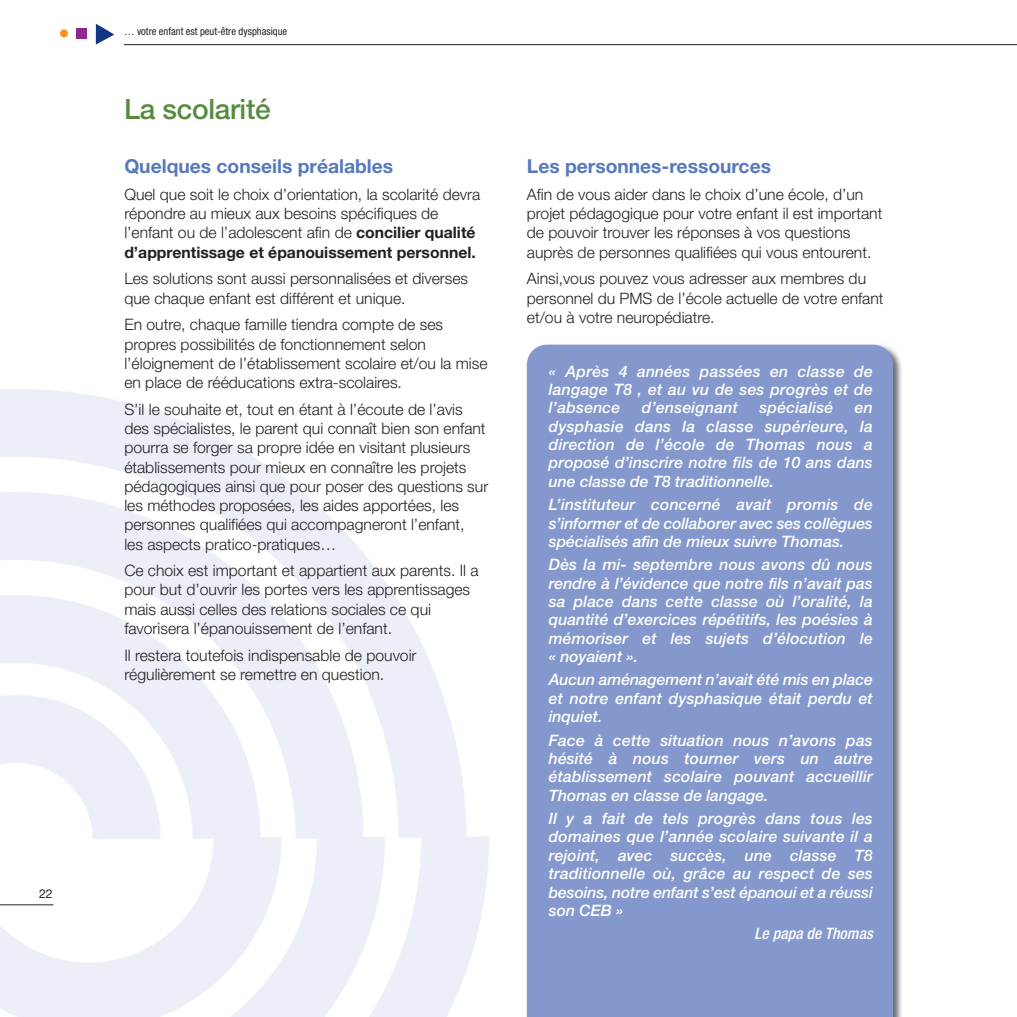
<style>
.page{position:relative;width:1017px;height:1017px;background:#fff}
.page>*{position:absolute;margin:0;border:0;box-sizing:border-box;transform-origin:0 0}
.t1{font:500 28px "Helvetica Neue";letter-spacing:-.01em;color:#578c3f}
.t2{font:700 19.25px "Helvetica Neue";color:#5679bd}
.t3{font:300 15.75px/19.2px "Helvetica Neue";color:#231f20}
.t4{font:italic 500 15.75px/18.4px "Helvetica Neue";letter-spacing:.005em;color:#fff;text-align:justify}
.t5{font:italic 500 condensed 15.75px "Helvetica Neue";letter-spacing:.005em;color:#fff}
.t6{font:12.25px "Helvetica Neue";color:#231f20}
.t7{font:condensed 10.5px "Helvetica Neue";color:#231f20}
.s1{font-weight:700}
</style>
<div class="page">
<hr style="left:0;top:904px;width:53px;height:1px;background:#231f20">
<hr style="left:124px;top:44px;width:893px;height:1px;background:#231f20">
<svg style="left:96px;top:24px;width:18px;height:21px"></svg>
<div style="left:76px;top:28px;width:11px;height:11px;background:#90268f"></div>
<div style="left:60px;top:29px;width:8px;height:8px;background:#f7931d;border-radius:50%"></div>
<img style="left:526px;top:344px;width:376px;height:673px">
<div style="left:527px;top:345px;width:366px;height:672px;background:#8498cd"></div>
<p class="t6" style="left:39px;top:889px;width:15px">22</p>
<p class="t7" style="left:124px;top:28px;width:165px">… votre enfant est peut-être dysphasique</p>
<h1 class="t1" style="left:124px;top:99px;width:148px">La scolarité</h1>
<p class="t2" style="left:124px;top:159px;width:270px">Quelques conseils préalables</p>
<p class="t3" style="left:124px;top:186px;width:357px">Quel que soit le choix d’orientation, la scolarité devra répondre au mieux aux besoins spécifiques de l’enfant ou de l’adolescent afin de <span class="s1">concilier qualité d’apprentissage et épanouissement personnel.</span></p>
<p class="t3" style="left:124px;top:271px;width:345px">Les solutions sont aussi personnalisées et diverses que chaque enfant est différent et unique.</p>
<p class="t3" style="left:124px;top:317px;width:365px">En outre, chaque famille tiendra compte de ses propres possibilités de fonctionnement selon l’éloignement de l’établissement scolaire et/ou la mise en place de rééducations extra-scolaires.</p>
<p class="t3" style="left:124px;top:401px;width:365px">S’il le souhaite et, tout en étant à l’écoute de l’avis des spécialistes, le parent qui connaît bien son enfant pourra se forger sa propre idée en visitant plusieurs établissements pour mieux en connaître les projets pédagogiques ainsi que pour poser des questions sur les méthodes proposées, les aides apportées, les personnes qualifiées qui accompagneront l’enfant,<br>les aspects pratico-pratiques…</p>
<p class="t3" style="left:124px;top:562px;width:356px">Ce choix est important et appartient aux parents. Il a pour but d’ouvrir les portes vers les apprentissages mais aussi celles des relations sociales ce qui favorisera l’épanouissement de l’enfant.</p>
<p class="t3" style="left:124px;top:647px;width:294px">Il restera toutefois indispensable de pouvoir régulièrement se remettre en question.</p>
<p class="t2" style="left:527px;top:159px;width:246px">Les personnes-ressources</p>
<p class="t3" style="left:527px;top:186px;width:357px">Afin de vous aider dans le choix d’une école, d’un projet pédagogique pour votre enfant il est important de pouvoir trouver les réponses à vos questions auprès de personnes qualifiées qui vous entourent.</p>
<p class="t3" style="left:527px;top:271px;width:358px">Ainsi,vous pouvez vous adresser aux membres du personnel du PMS de l’école actuelle de votre enfant et/ou à votre neuropédiatre.</p>
<p class="t4" style="left:549px;top:363px;width:325px">« Après 4 années passées en classe de langage T8 , et au vu de ses progrès et de l’absence</p>
<p class="t4" style="left:642px;top:400px;width:98px">d’enseignant</p>
<p class="t4" style="left:759px;top:400px;width:75px">spécialisé</p>
<p class="t4" style="left:549px;top:400px;width:325px;text-indent:306px">en dysphasie dans la classe supérieure, la direction de l’école de Thomas nous a proposé d’inscrire notre fils de 10 ans dans une classe de T8 traditionnelle.</p>
<p class="t4" style="left:549px;top:497px;width:325px">L’instituteur concerné avait promis de s’informer et de collaborer avec ses collègues spécialisés afin de mieux suivre Thomas.</p>
<p class="t4" style="left:549px;top:557px;width:325px">Dès la mi- septembre nous avons dû nous rendre à l’évidence que notre fils n’avait pas sa place dans cette classe où l’oralité, la quantité d’exercices répétitifs, les poésies à mémoriser et les sujets d’élocution le « noyaient ».</p>
<p class="t4" style="left:549px;top:672px;width:325px">Aucun aménagement n’avait été mis en place et notre enfant dysphasique était perdu et inquiet.</p>
<p class="t4" style="left:549px;top:732px;width:325px">Face à cette situation nous n’avons pas hésité à nous tourner vers un autre établissement scolaire pouvant accueillir Thomas en classe de langage.</p>
<p class="t4" style="left:549px;top:811px;width:325px">Il y a fait de tels progrès dans tous les domaines que l’année scolaire suivante il a rejoint, avec succès, une classe T8 traditionnelle où, grâce au respect de ses besoins, notre enfant s’est épanoui et a réussi son CEB »</p>
<p class="t5" style="left:755px;top:928px;width:120px">Le papa de Thomas</p>
</div>
